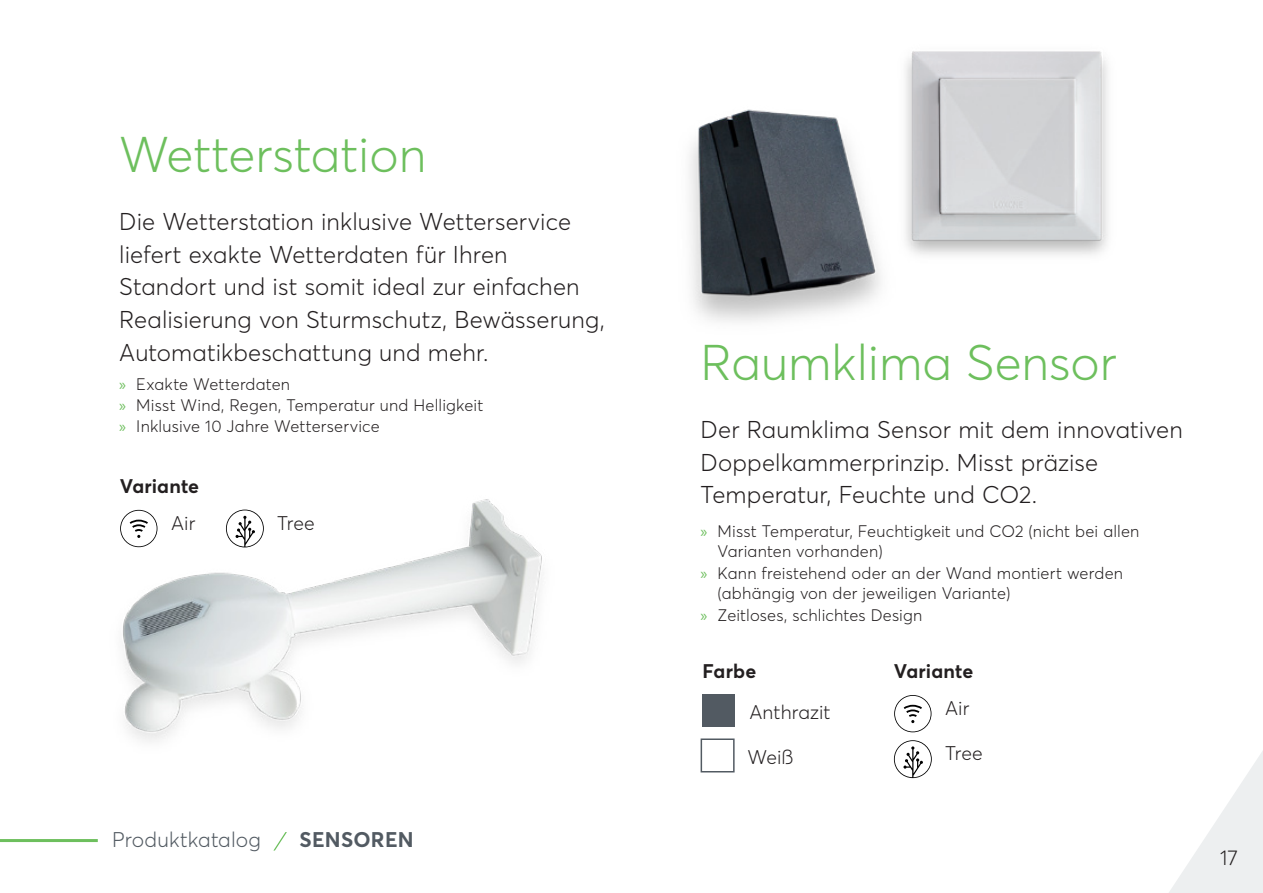
<style>
.page{position:relative;width:1263px;height:893px;background:#fff}
.page>*{position:absolute;margin:0;border:0;box-sizing:border-box;transform-origin:0 0}
.t1{font:300 49.5px "Averta";color:#6dbf5d}
.t2{font:300 24px/32.7px "Averta";letter-spacing:.005em;color:#231f20}
.t3{font:300 21px "Averta";letter-spacing:.005em;color:#525a62}
.t4{font:700 21px "Averta";letter-spacing:.015em;color:#525a62}
.t5{font:300 21px "Averta";color:#231f20}
.t6{font:300 19.5px "Averta";color:#231f20}
.t7{font:700 19.5px "Averta";letter-spacing:.005em;color:#231f20}
.t8{font:300 16.5px/21px "Averta";letter-spacing:.01em;color:#231f20}
.s1{font-family:"Myriad Pro";font-weight:400;color:#6dbf5d}
</style>
<div class="page">
<svg style="left:1169px;top:751px;width:94px;height:142px"></svg>
<hr style="left:0;top:839px;width:98px;height:3px;background:#6dbf5d">
<svg style="left:273px;top:832px;width:14px;height:19px"></svg>
<img style="left:689px;top:109px;width:192px;height:213px">
<img style="left:868px;top:51px;width:240px;height:227px">
<img style="left:122px;top:499px;width:420px;height:243px">
<svg style="left:120px;top:510px;width:37px;height:37px"></svg>
<svg style="left:226px;top:510px;width:38px;height:37px"></svg>
<div style="left:702px;top:694px;width:32px;height:33px;background:#525a62"></div>
<svg style="left:894px;top:695px;width:37px;height:37px"></svg>
<svg style="left:894px;top:740px;width:38px;height:38px"></svg>
<div style="left:701px;top:738px;width:34px;height:34px;border:2px solid #525a62"></div>
<h1 class="t1" style="left:119px;top:124px;width:309px">Wetterstation</h1>
<p class="t2" style="left:119px;top:205px;width:487px">Die Wetterstation inklusive Wetterservice liefert exakte Wetterdaten für Ihren Standort und ist somit ideal zur einfachen Realisierung von Sturmschutz, Bewässerung, Automatikbeschattung und mehr.</p>
<p class="t8" style="left:119px;top:374px;width:366px"><span class="s1">»</span> Exakte Wetterdaten<br><span class="s1">»</span> Misst Wind, Regen, Temperatur und Helligkeit <span class="s1">»</span> Inklusive 10 Jahre Wetterservice</p>
<p class="t7" style="left:120px;top:474px;width:81px">Variante</p>
<p class="t6" style="left:171px;top:511px;width:26px">Air</p>
<p class="t6" style="left:277px;top:511px;width:39px">Tree</p>
<p class="t3" style="left:112px;top:827px;width:150px">Produktkatalog</p>
<p class="t4" style="left:299px;top:827px;width:116px">SENSOREN</p>
<h1 class="t1" style="left:701px;top:331px;width:418px">Raumklima Sensor</h1>
<p class="t2" style="left:701px;top:413px;width:484px">Der Raumklima Sensor mit dem innovativen<br>Doppelkammerprinzip. Misst präzise<br>Temperatur, Feuchte und CO2.</p>
<p class="t8" style="left:718px;top:521px;width:423px;line-height:19.8px;text-indent:-17px"><span class="s1">»</span> Misst Temperatur, Feuchtigkeit und CO2 (nicht bei allen<br>Varianten vorhanden)</p>
<p class="t8" style="left:718px;top:563px;width:407px;line-height:19.8px;text-indent:-17px"><span class="s1">»</span> Kann freistehend oder an der Wand montiert werden (abhängig von der jeweiligen Variante)</p>
<p class="t8" style="left:701px;top:605px;width:223px"><span class="s1">»</span> Zeitloses, schlichtes Design</p>
<p class="t7" style="left:702px;top:659px;width:55px">Farbe</p>
<p class="t7" style="left:894px;top:659px;width:81px">Variante</p>
<p class="t6" style="left:749px;top:700px;width:83px">Anthrazit</p>
<p class="t6" style="left:945px;top:696px;width:26px">Air</p>
<p class="t6" style="left:747px;top:745px;width:48px">Weiß</p>
<p class="t6" style="left:945px;top:741px;width:39px">Tree</p>
<p class="t5" style="left:1220px;top:845px;width:19px">17</p>
</div>
